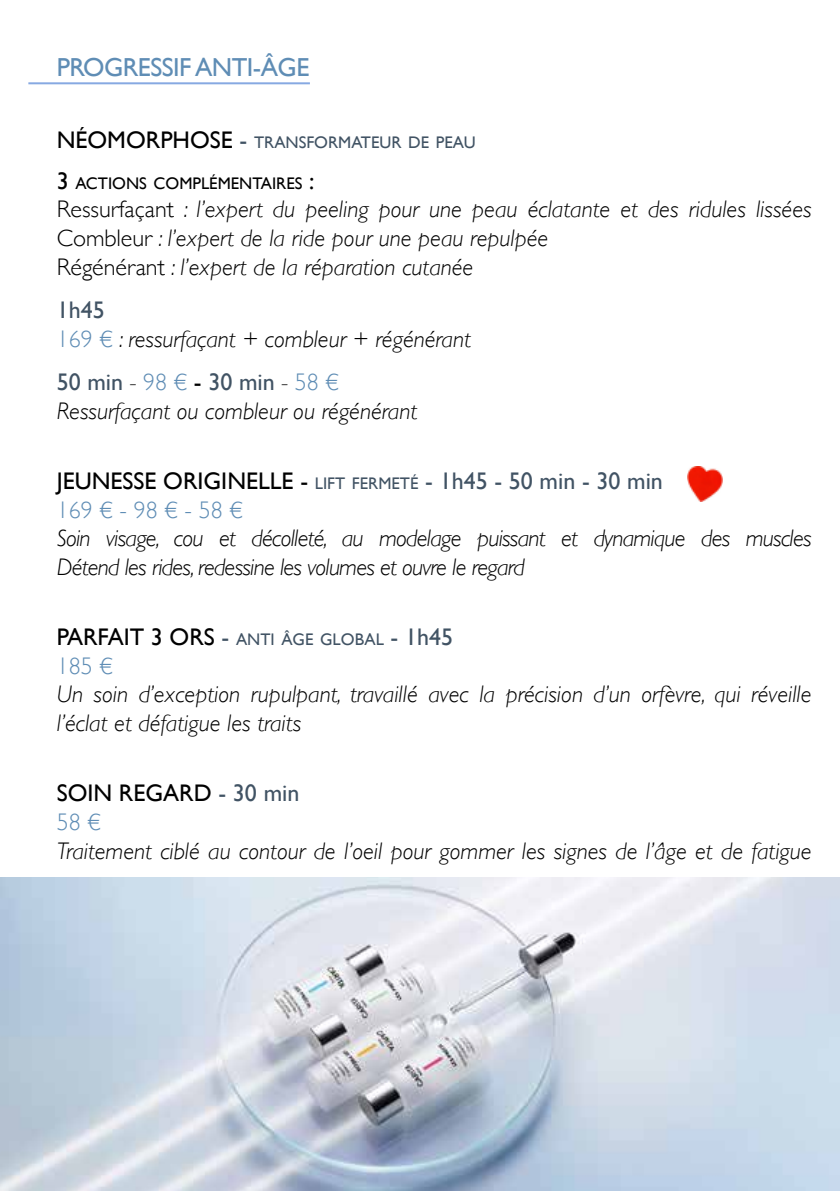
<style>
.page{position:relative;width:840px;height:1191px;background:#fff}
.page>*{position:absolute;margin:0;border:0;box-sizing:border-box;transform-origin:0 0}
.t1{font:26px "Gill Sans";letter-spacing:-.02em;color:#5f8db5}
.t2{font:italic 300 24px/28.8px "Gill Sans";color:#000}
.t3{font:italic 300 24px/28.8px "Gill Sans";letter-spacing:-.03em;color:#000}
.t4{font:24px/28.8px "Gill Sans";color:#000}
.t5{font:300 24px "Gill Sans";color:#5f8db5}
.t6{font:16.8px "Gill Sans";color:#415364}
.t7{font:16.8px "Gill Sans";color:#000}
.s1{font-size:24px;color:#000}
.s2{font-size:24px}
.s3{font-style:normal}
.s4{font-weight:400;font-style:normal;color:#415364}
.s5{font-style:normal;color:#5f8db5}
.s6{font-weight:400;font-style:normal}
.s7{font-size:16.8px;color:#415364}
.s8{color:#415364}
.s9{font-weight:300;color:#5f8db5}
</style>
<div class="page">
<hr style="left:28px;top:82px;width:282px;height:2px;background:#87a9e2">
<img style="left:0;top:877px;width:839px;height:314px">
<img style="left:687px;top:467px;width:35px;height:35px">
<p class="t1" style="left:57px;top:52px;width:254px">PROGRESSIF ANTI-ÂGE</p>
<p class="t6" style="left:57px;top:132px;width:420px"><span class="s1">NÉOMORPHOSE</span> <span class="s2">-</span> TRANSFORMATEUR DE PEAU</p>
<p class="t7" style="left:57px;top:173px;width:259px"><span class="s2">3</span> ACTIONS COMPLÉMENTAIRES <span class="s2">:</span></p>
<p class="t2" style="left:57px;top:195px;width:756px"><span class="s3">Ressurfaçant</span> : l’expert du peeling pour une peau éclatante et des ridules lissées<br><span class="s3">Combleur</span> : l’expert de la ride pour une peau repulpée<br><span class="s3">Régénérant</span> : l’expert de la réparation cutanée</p>
<p class="t2" style="left:57px;top:296px;width:415px"><span class="s4">1h45<br></span><span class="s5">169 €</span> : ressurfaçant + combleur + régénérant</p>
<p class="t2" style="left:57px;top:368px;width:361px"><span class="s4">50 min</span> - <span class="s5">98 €</span> <span class="s6">-</span> <span class="s4">30 min</span> - <span class="s5">58 €<br></span>Ressurfaçant ou combleur ou régénérant</p>
<p class="t4" style="left:57px;top:466px;width:607px">JEUNESSE ORIGINELLE - <span class="s7">LIFT FERMETÉ</span> <span class="s8">- 1h45 - 50 min - 30 min<br></span><span class="s9">169 € - 98 € - 58 €</span></p>
<p class="t3" style="left:57px;top:524px;width:756px">Soin visage, cou et décolleté, au modelage puissant et dynamique des muscles<br>Détend les rides, redessine les volumes et ouvre le regard</p>
<p class="t6" style="left:57px;top:629px;width:397px"><span class="s1">PARFAIT 3 ORS</span> <span class="s2">-</span> ANTI ÂGE GLOBAL <span class="s2">- 1h45</span></p>
<p class="t5" style="left:57px;top:647px;width:58px">185 €</p>
<p class="t2" style="left:57px;top:680px;width:756px">Un soin d’exception rupulpant, travaillé avec la précision d’un orfèvre, qui réveille l’éclat et défatigue les traits</p>
<p class="t4" style="left:57px;top:778px;width:244px">SOIN REGARD <span class="s8">- 30 min<br></span><span class="s9">58 €</span></p>
<p class="t2" style="left:57px;top:836px;width:756px">Traitement ciblé au contour de l’oeil pour gommer les signes de l’âge et de fatigue</p>
</div>
